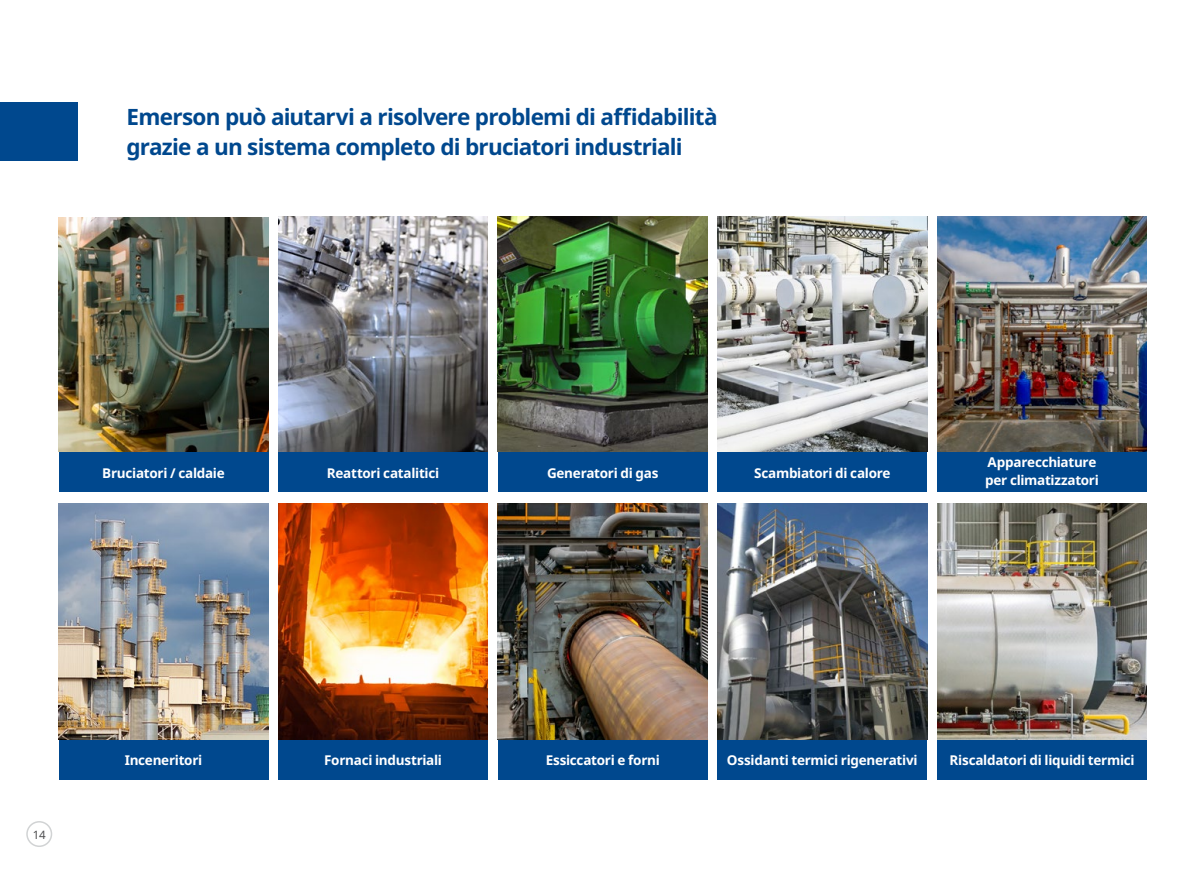
<style>
.page{position:relative;width:1187px;height:893px;background:#fff}
.page>*{position:absolute;margin:0;border:0;box-sizing:border-box;transform-origin:0 0}
.t1{font:700 22.5px/30px "Noto Sans";letter-spacing:-.035em;color:#00488e}
.t2{font:700 13.5px/17.5px "Noto Sans";letter-spacing:-.02em;color:#fff}
.t3{font:11.55px "Noto Sans";color:#4d4d4f}
</style>
<div class="page">
<div style="left:26px;top:821px;width:26px;height:26px;border:2px solid #d1d3d4;border-radius:50%"></div>
<div style="left:0;top:102px;width:77px;height:58px;background:#00488e"></div>
<img style="left:59px;top:217px;width:209px;height:235px">
<div style="left:59px;top:452px;width:209px;height:40px;background:#00488e"></div>
<img style="left:59px;top:504px;width:209px;height:236px">
<div style="left:59px;top:740px;width:209px;height:39px;background:#00488e"></div>
<img style="left:278px;top:216px;width:210px;height:236px">
<div style="left:278px;top:452px;width:210px;height:40px;background:#00488e"></div>
<img style="left:278px;top:504px;width:210px;height:236px">
<div style="left:278px;top:740px;width:210px;height:39px;background:#00488e"></div>
<img style="left:498px;top:216px;width:209px;height:236px">
<div style="left:498px;top:452px;width:209px;height:40px;background:#00488e"></div>
<img style="left:498px;top:504px;width:209px;height:236px">
<div style="left:498px;top:740px;width:209px;height:39px;background:#00488e"></div>
<img style="left:717px;top:216px;width:210px;height:236px">
<div style="left:717px;top:452px;width:210px;height:40px;background:#00488e"></div>
<img style="left:937px;top:504px;width:209px;height:236px">
<div style="left:937px;top:740px;width:209px;height:39px;background:#00488e"></div>
<img style="left:937px;top:216px;width:209px;height:236px">
<div style="left:937px;top:452px;width:209px;height:40px;background:#00488e"></div>
<img style="left:717px;top:504px;width:210px;height:236px">
<div style="left:717px;top:740px;width:210px;height:39px;background:#00488e"></div>
<hr style="left:1186px;top:102px;width:1px;height:58px;background:#00488e">
<p class="t1" style="left:126px;top:102px;width:592px">Emerson può aiutarvi a risolvere problemi di affidabilità grazie a un sistema completo di bruciatori industriali</p>
<p class="t2" style="left:102px;top:464px;width:124px">Bruciatori / caldaie</p>
<p class="t2" style="left:327px;top:464px;width:114px">Reattori catalitici</p>
<p class="t2" style="left:547px;top:464px;width:113px">Generatori di gas</p>
<p class="t2" style="left:754px;top:464px;width:138px">Scambiatori di calore</p>
<p class="t2" style="left:985px;top:454px;width:115px">Apparecchiature per climatizzatori</p>
<p class="t3" style="left:33px;top:828px;width:14px">14</p>
<p class="t2" style="left:125px;top:752px;width:79px">Inceneritori</p>
<p class="t2" style="left:324px;top:752px;width:119px">Fornaci industriali</p>
<p class="t2" style="left:545px;top:752px;width:116px">Essiccatori e forni</p>
<p class="t2" style="left:727px;top:752px;width:192px">Ossidanti termici rigenerativi</p>
<p class="t2" style="left:949px;top:752px;width:187px">Riscaldatori di liquidi termici</p>
</div>
